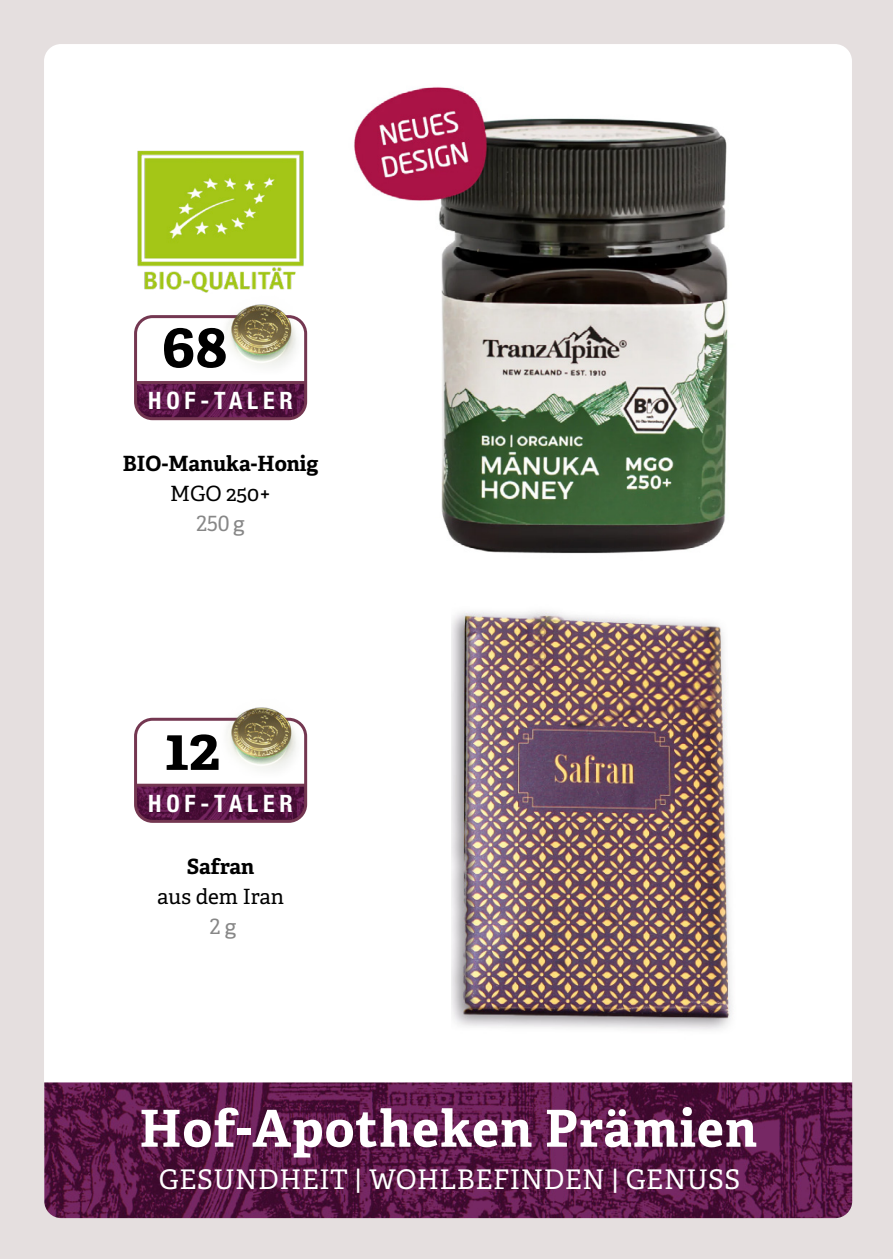
<style>
.page{position:relative;width:893px;height:1259px;background:#e5dfdf}
.page>*{position:absolute;margin:0;border:0;box-sizing:border-box;transform-origin:0 0}
.t1{font:700 60px "Adelle";color:#000}
.t2{font:700 51px "Adelle";letter-spacing:.025em;color:#fff}
.t3{font:27px "Adelle";letter-spacing:.02em;color:#fff}
.t4{font:700 condensed 24px "Helvetica Neue LT Pro";letter-spacing:.2em;color:#fff}
.t5{font:700 21px "Adelle";color:#000}
.t6{font:21px "Adelle";color:#000}
.t7{font:21px "Adelle";color:#878787}
</style>
<div class="page">
<div style="left:44px;top:44px;width:808px;height:1172px;background:#fff;border-radius:17px"></div>
<img style="left:44px;top:1082px;width:808px;height:136px">
<img style="left:138px;top:722px;width:165px;height:97px">
<div style="left:134px;top:718px;width:173px;height:105px;border:3px solid #743751;border-radius:17px"></div>
<hr style="left:136px;top:783px;width:170px;height:3px;background:#743751">
<img style="left:210px;top:707px;width:96px;height:76px">
<img style="left:452px;top:610px;width:280px;height:420px">
<img style="left:354px;top:87px;width:374px;height:467px">
<img style="left:138px;top:319px;width:166px;height:98px">
<div style="left:134px;top:315px;width:173px;height:105px;border:3px solid #743751;border-radius:17px"></div>
<hr style="left:136px;top:381px;width:170px;height:3px;background:#743751">
<img style="left:210px;top:310px;width:96px;height:70px">
<img style="left:137px;top:150px;width:167px;height:160px">
<h1 class="t1" style="left:161px;top:308px;width:68px">68</h1>
<p class="t4" style="left:148px;top:386px;width:146px">HOF-TALER</p>
<p class="t5" style="left:123px;top:450px;width:197px">BIO-Manuka-Honig</p>
<p class="t6" style="left:170px;top:480px;width:102px">MGO 250+</p>
<p class="t7" style="left:197px;top:510px;width:49px">250 g</p>
<h1 class="t1" style="left:165px;top:710px;width:57px">12</h1>
<p class="t4" style="left:148px;top:789px;width:146px">HOF-TALER</p>
<p class="t5" style="left:187px;top:852px;width:69px">Safran</p>
<p class="t6" style="left:157px;top:883px;width:128px">aus dem Iran</p>
<p class="t7" style="left:210px;top:913px;width:28px">2 g</p>
<h2 class="t2" style="left:140px;top:1096px;width:619px">Hof-Apotheken Prämien</h2>
<p class="t3" style="left:159px;top:1163px;width:583px">GESUNDHEIT | WOHLBEFINDEN | GENUSS</p>
</div>
